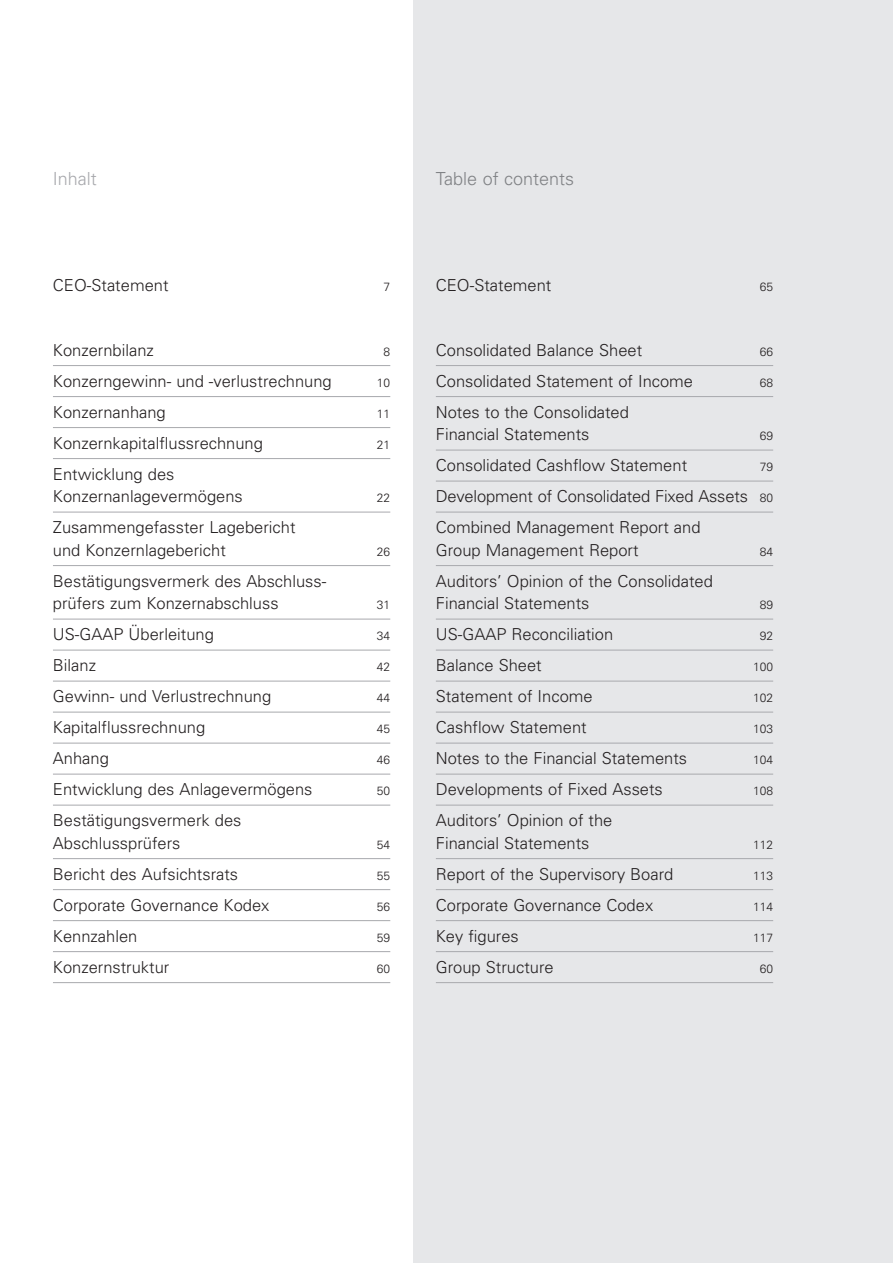
<style>
.page{position:relative;width:893px;height:1263px;background:#fff}
.page>*{position:absolute;margin:0;border:0;box-sizing:border-box;transform-origin:0 0}
.t1{font:300 18px "Univers";color:#808285}
.t2{font:300 18px "Univers";color:#a8a9ad}
.t3{font:300 16.5px/22.5px "Univers";color:#231f20}
.t4{font:300 12px "Univers";color:#231f20}
.s1{font-size:12px}
</style>
<div class="page">
<div style="left:413px;top:0;width:479px;height:1263px;background:#e6e7e9"></div>
<hr style="left:53px;top:365px;width:337px;height:1px;background:#a8a9ad">
<hr style="left:53px;top:396px;width:337px;height:1px;background:#a8a9ad">
<hr style="left:53px;top:427px;width:337px;height:1px;background:#a8a9ad">
<hr style="left:53px;top:458px;width:337px;height:1px;background:#a8a9ad">
<hr style="left:53px;top:512px;width:337px;height:1px;background:#a8a9ad">
<hr style="left:53px;top:565px;width:337px;height:1px;background:#a8a9ad">
<hr style="left:53px;top:619px;width:337px;height:1px;background:#a8a9ad">
<hr style="left:53px;top:650px;width:337px;height:1px;background:#a8a9ad">
<hr style="left:53px;top:681px;width:337px;height:1px;background:#a8a9ad">
<hr style="left:53px;top:712px;width:337px;height:1px;background:#a8a9ad">
<hr style="left:53px;top:743px;width:337px;height:1px;background:#a8a9ad">
<hr style="left:53px;top:774px;width:337px;height:1px;background:#a8a9ad">
<hr style="left:53px;top:805px;width:337px;height:1px;background:#a8a9ad">
<hr style="left:53px;top:858px;width:337px;height:1px;background:#a8a9ad">
<hr style="left:53px;top:889px;width:337px;height:1px;background:#a8a9ad">
<hr style="left:53px;top:920px;width:337px;height:1px;background:#a8a9ad">
<hr style="left:53px;top:951px;width:337px;height:1px;background:#a8a9ad">
<hr style="left:53px;top:982px;width:337px;height:1px;background:#a8a9ad">
<hr style="left:436px;top:365px;width:337px;height:1px;background:#a8a9ad">
<hr style="left:436px;top:396px;width:337px;height:1px;background:#a8a9ad">
<hr style="left:436px;top:450px;width:337px;height:1px;background:#a8a9ad">
<hr style="left:436px;top:481px;width:337px;height:1px;background:#a8a9ad">
<hr style="left:436px;top:512px;width:337px;height:1px;background:#a8a9ad">
<hr style="left:436px;top:565px;width:337px;height:1px;background:#a8a9ad">
<hr style="left:436px;top:619px;width:337px;height:1px;background:#a8a9ad">
<hr style="left:436px;top:650px;width:337px;height:1px;background:#a8a9ad">
<hr style="left:436px;top:681px;width:337px;height:1px;background:#a8a9ad">
<hr style="left:436px;top:712px;width:337px;height:1px;background:#a8a9ad">
<hr style="left:436px;top:743px;width:337px;height:1px;background:#a8a9ad">
<hr style="left:436px;top:774px;width:337px;height:1px;background:#a8a9ad">
<hr style="left:436px;top:805px;width:337px;height:1px;background:#a8a9ad">
<hr style="left:436px;top:858px;width:337px;height:1px;background:#a8a9ad">
<hr style="left:436px;top:889px;width:337px;height:1px;background:#a8a9ad">
<hr style="left:436px;top:920px;width:337px;height:1px;background:#a8a9ad">
<hr style="left:436px;top:951px;width:337px;height:1px;background:#a8a9ad">
<hr style="left:436px;top:982px;width:337px;height:1px;background:#a8a9ad">
<p class="t2" style="left:53px;top:172px;width:46px">Inhalt</p>
<p class="t3" style="left:53px;top:275px;width:117px">CEO-Statement</p>
<p class="t4" style="left:383px;top:282px;width:8px">7</p>
<p class="t3" style="left:53px;top:340px;width:102px">Konzernbilanz</p>
<p class="t4" style="left:383px;top:347px;width:8px">8</p>
<p class="t3" style="left:53px;top:371px;width:280px">Konzerngewinn- und -verlustrechnung</p>
<p class="t4" style="left:377px;top:378px;width:15px">10</p>
<p class="t3" style="left:53px;top:402px;width:114px">Konzernanhang</p>
<p class="t4" style="left:377px;top:409px;width:15px">11</p>
<p class="t3" style="left:53px;top:433px;width:211px">Konzernkapitalflussrechnung</p>
<p class="t4" style="left:377px;top:440px;width:15px">21</p>
<p class="t3" style="left:53px;top:464px;width:191px">Entwicklung des<br>Konzernanlagevermögens</p>
<p class="t4" style="left:377px;top:493px;width:15px">22</p>
<p class="t3" style="left:53px;top:518px;width:244px">Zusammengefasster Lagebericht und Konzernlagebericht</p>
<p class="t3" style="left:53px;top:571px;width:275px">Bestätigungsvermerk des Abschluss&shy;prüfers zum Konzernabschluss</p>
<p class="t4" style="left:377px;top:547px;width:15px">26</p>
<p class="t4" style="left:377px;top:600px;width:15px">31</p>
<p class="t3" style="left:53px;top:625px;width:162px">US-GAAP Überleitung</p>
<p class="t4" style="left:377px;top:631px;width:15px">34</p>
<p class="t3" style="left:53px;top:656px;width:45px">Bilanz</p>
<p class="t4" style="left:377px;top:662px;width:15px">42</p>
<p class="t3" style="left:53px;top:687px;width:220px">Gewinn- und Verlustrechnung</p>
<p class="t4" style="left:377px;top:694px;width:15px">44</p>
<p class="t3" style="left:53px;top:718px;width:154px">Kapitalflussrechnung</p>
<p class="t4" style="left:377px;top:725px;width:15px">45</p>
<p class="t3" style="left:53px;top:749px;width:57px">Anhang</p>
<p class="t4" style="left:377px;top:756px;width:15px">46</p>
<p class="t3" style="left:53px;top:780px;width:261px">Entwicklung des Anlagevermögens</p>
<p class="t4" style="left:377px;top:787px;width:15px">50</p>
<p class="t3" style="left:53px;top:811px;width:190px">Bestätigungsvermerk des<br>Abschlussprüfers</p>
<p class="t4" style="left:377px;top:840px;width:15px">54</p>
<p class="t3" style="left:53px;top:864px;width:187px">Bericht des Aufsichtsrats</p>
<p class="t4" style="left:377px;top:871px;width:15px">55</p>
<p class="t3" style="left:53px;top:895px;width:218px">Corporate Governance Kodex</p>
<p class="t4" style="left:377px;top:902px;width:15px">56</p>
<p class="t3" style="left:53px;top:926px;width:86px">Kennzahlen</p>
<p class="t4" style="left:377px;top:933px;width:15px">59</p>
<p class="t3" style="left:53px;top:957px;width:118px">Konzernstruktur</p>
<p class="t4" style="left:377px;top:964px;width:15px">60</p>
<p class="t1" style="left:436px;top:172px;width:140px">Table of contents</p>
<p class="t3" style="left:436px;top:275px;width:117px">CEO-Statement</p>
<p class="t4" style="left:759px;top:282px;width:15px">65</p>
<p class="t3" style="left:436px;top:340px;width:208px">Consolidated Balance Sheet</p>
<p class="t4" style="left:759px;top:347px;width:15px">66</p>
<p class="t3" style="left:436px;top:371px;width:259px">Consolidated Statement of Income</p>
<p class="t4" style="left:759px;top:378px;width:15px">68</p>
<p class="t3" style="left:436px;top:402px;width:194px">Notes to the Consolidated<br>Financial Statements</p>
<p class="t4" style="left:759px;top:431px;width:15px">69</p>
<p class="t3" style="left:436px;top:456px;width:253px">Consolidated Cashflow Statement</p>
<p class="t4" style="left:759px;top:462px;width:15px">79</p>
<p class="t3" style="left:436px;top:482px;width:338px;line-height:31px">Development of Consolidated Fixed Assets <span class="s1">80<br></span>Combined Management Report and</p>
<p class="t3" style="left:436px;top:540px;width:204px">Group Management Report</p>
<p class="t4" style="left:759px;top:547px;width:15px">84</p>
<p class="t3" style="left:436px;top:571px;width:278px">Auditors’ Opinion of the Consolidated<br>Financial Statements</p>
<p class="t4" style="left:759px;top:600px;width:15px">89</p>
<p class="t3" style="left:436px;top:625px;width:179px">US-GAAP Reconciliation</p>
<p class="t4" style="left:759px;top:631px;width:15px">92</p>
<p class="t3" style="left:436px;top:656px;width:107px">Balance Sheet</p>
<p class="t4" style="left:753px;top:663px;width:22px">100</p>
<p class="t3" style="left:436px;top:687px;width:158px">Statement of Income</p>
<p class="t4" style="left:753px;top:694px;width:22px">102</p>
<p class="t3" style="left:436px;top:718px;width:152px">Cashflow Statement</p>
<p class="t4" style="left:753px;top:725px;width:22px">103</p>
<p class="t3" style="left:436px;top:749px;width:253px">Notes to the Financial Statements</p>
<p class="t4" style="left:753px;top:756px;width:22px">104</p>
<p class="t3" style="left:436px;top:780px;width:228px">Developments of Fixed Assets</p>
<p class="t4" style="left:753px;top:787px;width:22px">108</p>
<p class="t3" style="left:436px;top:811px;width:178px">Auditors’ Opinion of the<br>Financial Statements</p>
<p class="t4" style="left:753px;top:840px;width:22px">112</p>
<p class="t3" style="left:436px;top:864px;width:239px">Report of the Supervisory Board</p>
<p class="t4" style="left:753px;top:871px;width:22px">113</p>
<p class="t3" style="left:436px;top:895px;width:219px">Corporate Governance Codex</p>
<p class="t4" style="left:753px;top:902px;width:22px">114</p>
<p class="t3" style="left:436px;top:926px;width:84px">Key figures</p>
<p class="t4" style="left:753px;top:933px;width:22px">117</p>
<p class="t3" style="left:436px;top:957px;width:119px">Group Structure</p>
<p class="t4" style="left:759px;top:964px;width:15px">60</p>
</div>
